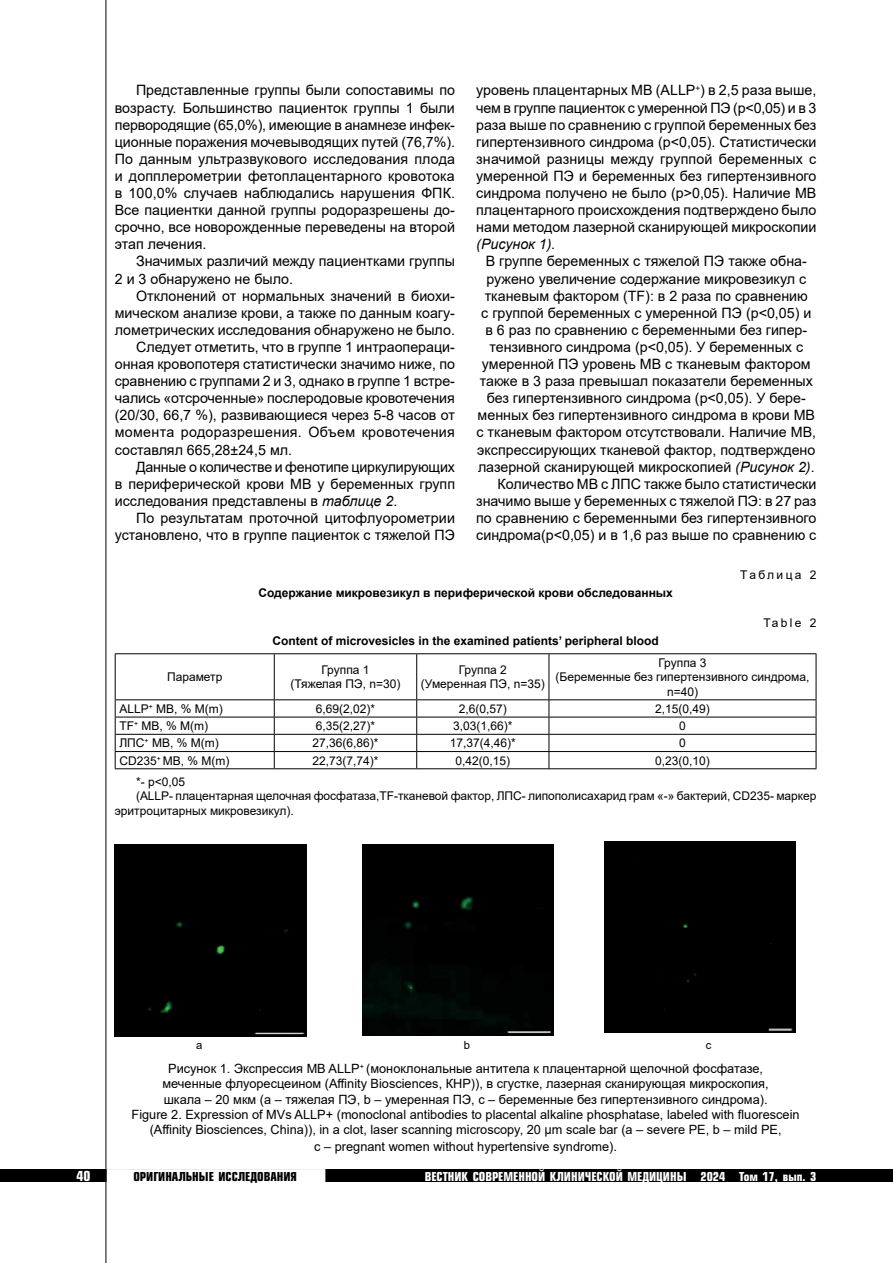
<style>
.page{position:relative;width:893px;height:1263px;background:#fff}
.page>*{position:absolute;margin:0;border:0;box-sizing:border-box;transform-origin:0 0}
.t1{font:14.25px/17.1px "Arial";color:#000;text-align:justify}
.t2{font:14.25px "Arial";letter-spacing:.02em;color:#000}
.t3{font:italic 14.25px "Arial";color:#000}
.t4{font:700 13.5px "Europe Cond";color:#fff}
.t5{font:12.75px/15.3px "Arial";color:#000;text-align:center}
.t6{font:12px/14.4px "Arial";color:#000;text-align:center}
.t7{font:700 12px "Arial";color:#000}
.t8{font:700 12px "Europe Cond";color:#fff}
.t9{font:700 12px "Europe Cond";color:#000}
.t10{font:12px "Arial";letter-spacing:.2em;color:#000}
.t11{font:11.25px "Arial";color:#000}
.s1{font-style:italic}
</style>
<div class="page">
<div style="left:0;top:1169px;width:893px;height:13px;background:#000"></div>
<div style="left:107px;top:1169px;width:218px;height:13px;background:#fff;border:2px solid #fff"></div>
<hr style="left:106px;top:0;width:1px;height:1263px;background:#000">
<hr style="left:115px;top:653px;width:159px;height:1px;background:#000">
<hr style="left:115px;top:654px;width:1px;height:45px;background:#000">
<hr style="left:274px;top:653px;width:143px;height:1px;background:#000">
<hr style="left:274px;top:654px;width:1px;height:45px;background:#000">
<hr style="left:417px;top:653px;width:132px;height:1px;background:#000">
<hr style="left:416px;top:654px;width:1px;height:45px;background:#000">
<hr style="left:549px;top:653px;width:267px;height:1px;background:#000">
<hr style="left:549px;top:654px;width:1px;height:45px;background:#000">
<hr style="left:816px;top:654px;width:1px;height:45px;background:#000">
<hr style="left:115px;top:699px;width:159px;height:1px;background:#000">
<hr style="left:274px;top:699px;width:143px;height:1px;background:#000">
<hr style="left:417px;top:699px;width:132px;height:1px;background:#000">
<hr style="left:549px;top:699px;width:267px;height:1px;background:#000">
<hr style="left:115px;top:717px;width:159px;height:1px;background:#000">
<hr style="left:274px;top:717px;width:143px;height:1px;background:#000">
<hr style="left:417px;top:717px;width:132px;height:1px;background:#000">
<hr style="left:549px;top:717px;width:267px;height:1px;background:#000">
<hr style="left:115px;top:734px;width:159px;height:1px;background:#000">
<hr style="left:274px;top:734px;width:143px;height:1px;background:#000">
<hr style="left:417px;top:734px;width:132px;height:1px;background:#000">
<hr style="left:549px;top:734px;width:267px;height:1px;background:#000">
<hr style="left:115px;top:751px;width:159px;height:1px;background:#000">
<svg style="left:115px;top:700px;width:1px;height:68px"></svg>
<hr style="left:274px;top:751px;width:143px;height:1px;background:#000">
<svg style="left:274px;top:700px;width:1px;height:68px"></svg>
<hr style="left:417px;top:751px;width:132px;height:1px;background:#000">
<svg style="left:416px;top:700px;width:1px;height:68px"></svg>
<hr style="left:549px;top:751px;width:267px;height:1px;background:#000">
<svg style="left:549px;top:700px;width:1px;height:68px"></svg>
<svg style="left:816px;top:700px;width:1px;height:68px"></svg>
<hr style="left:115px;top:768px;width:159px;height:1px;background:#000">
<hr style="left:274px;top:768px;width:143px;height:1px;background:#000">
<hr style="left:417px;top:768px;width:132px;height:1px;background:#000">
<hr style="left:549px;top:768px;width:267px;height:1px;background:#000">
<div style="left:115px;top:844px;width:192px;height:192px;background:#000"></div>
<img style="left:363px;top:844px;width:191px;height:191px">
<div style="left:604px;top:842px;width:191px;height:190px;background:#000"></div>
<p class="t1" style="left:115px;top:82px;width:342px;text-indent:21px">Представленные группы были сопоставимы по возрасту. Большинство пациенток группы 1 были первородящие (65,0%), имеющие в анамнезе инфек&shy;ционные поражения мочевыводящих путей (76,7%).<br>По данным ультразвукового исследования плода и допплерометрии фетоплацентарного кровотока в 100,0% случаев наблюдались нарушения ФПК.<br>Все пациентки данной группы родоразрешены до&shy;срочно, все новорожденные переведены на второй этап лечения.</p>
<p class="t1" style="left:115px;top:253px;width:342px;text-indent:21px">Значимых различий между пациентками группы<br>2 и 3 обнаружено не было.</p>
<p class="t1" style="left:136px;top:287px;width:320px">Отклонений от нормальных значений в биохи-</p>
<p class="t1" style="left:115px;top:304px;width:342px">мическом анализе крови, а также по данным коагу-</p>
<p class="t1" style="left:115px;top:321px;width:342px">лометрических исследования обнаружено не было.</p>
<p class="t1" style="left:136px;top:338px;width:320px">Следует отметить, что в группе 1 интраопераци-</p>
<p class="t1" style="left:115px;top:355px;width:342px">онная кровопотеря статистически значимо ниже, по</p>
<p class="t1" style="left:115px;top:372px;width:342px">сравнению с группами 2 и 3, однако в группе 1 встре-</p>
<p class="t1" style="left:115px;top:390px;width:342px">чались «отсроченные» послеродовые кровотечения</p>
<p class="t1" style="left:115px;top:407px;width:342px">(20/30, 66,7 %), развивающиеся через 5-8 часов от</p>
<p class="t2" style="left:115px;top:423px;width:342px">момента родоразрешения. Объем кровотечения</p>
<p class="t1" style="left:115px;top:441px;width:179px">составлял 665,28±24,5 мл.</p>
<p class="t1" style="left:136px;top:458px;width:320px">Данные о количестве и фенотипе циркулирующих</p>
<p class="t1" style="left:115px;top:475px;width:342px">в периферической крови МВ у беременных групп</p>
<p class="t1" style="left:115px;top:492px;width:284px">исследования представлены в <span class="s1">таблице 2</span>.</p>
<p class="t1" style="left:136px;top:509px;width:320px">По результатам проточной цитофлуорометрии</p>
<p class="t1" style="left:115px;top:526px;width:342px">установлено, что в группе пациенток с тяжелой ПЭ</p>
<p class="t1" style="left:476px;top:82px;width:342px">уровень плацентарных МВ (ALLP<sup>+</sup>) в 2,5 раза выше, чем в группе пациенток с умеренной ПЭ (p&lt;0,05) и в 3 раза выше по сравнению с группой беременных без гипертензивного синдрома (p&lt;0,05). Статистически значимой разницы между группой беременных с умеренной ПЭ и беременных без гипертензивного синдрома получено не было (p&gt;0,05). Наличие МВ плацентарного происхождения подтверждено было нами методом лазерной сканирующей микроскопии</p>
<p class="t3" style="left:476px;top:235px;width:81px">(Рисунок 1).</p>
<p class="t1" style="left:486px;top:253px;width:323px">В группе беременных с тяжелой ПЭ также обна-</p>
<p class="t1" style="left:486px;top:270px;width:321px">ружено увеличение содержание микровезикул с</p>
<p class="t1" style="left:485px;top:287px;width:325px">тканевым фактором (TF): в 2 раза по сравнению</p>
<p class="t1" style="left:481px;top:304px;width:332px">с группой беременных с умеренной ПЭ (p&lt;0,05) и</p>
<p class="t1" style="left:485px;top:321px;width:323px">в 6 раз по сравнению с беременными без гипер-</p>
<p class="t1" style="left:489px;top:338px;width:315px">тензивного синдрома (p&lt;0,05). У беременных с</p>
<p class="t1" style="left:482px;top:355px;width:330px">умеренной ПЭ уровень МВ с тканевым фактором</p>
<p class="t1" style="left:480px;top:372px;width:335px">также в 3 раза превышал показатели беременных</p>
<p class="t1" style="left:487px;top:390px;width:321px">без гипертензивного синдрома (p&lt;0,05). У бере-</p>
<p class="t1" style="left:478px;top:407px;width:339px">менных без гипертензивного синдрома в крови МВ</p>
<p class="t1" style="left:476px;top:424px;width:341px">с тканевым фактором отсутствовали. Наличие МВ,</p>
<p class="t1" style="left:477px;top:441px;width:340px">экспрессирующих тканевой фактор, подтверждено</p>
<p class="t1" style="left:478px;top:458px;width:338px">лазерной сканирующей микроскопией <span class="s1">(Рисунок 2)</span>.</p>
<p class="t1" style="left:497px;top:475px;width:320px">Количество МВ с ЛПС также было статистически</p>
<p class="t1" style="left:476px;top:492px;width:342px">значимо выше у беременных с тяжелой ПЭ: в 27 раз</p>
<p class="t1" style="left:476px;top:509px;width:342px">по сравнению с беременными без гипертензивного</p>
<p class="t1" style="left:476px;top:526px;width:342px">синдрома(p&lt;0,05) и в 1,6 раз выше по сравнению с</p>
<p class="t10" style="left:740px;top:566px;width:78px">Таблица 2</p>
<p class="t7" style="left:258px;top:585px;width:416px">Содержание микровезикул в периферической крови обследованных</p>
<p class="t6" style="left:763px;top:615px;width:55px">Table 2</p>
<p class="t7" style="left:273px;top:633px;width:388px">Content of microvesicles in the examined patients’ peripheral blood</p>
<p class="t6" style="left:167px;top:670px;width:57px">Параметр</p>
<p class="t6" style="left:291px;top:662px;width:111px">Группа 1<br>(Тяжелая ПЭ, n=30)</p>
<p class="t6" style="left:421px;top:662px;width:125px">Группа 2<br>(Умеренная ПЭ, n=35)</p>
<p class="t6" style="left:555px;top:655px;width:255px">Группа 3<br>(Беременные без гипертензивного синдрома, n=40)</p>
<p class="t6" style="left:119px;top:701px;width:105px">ALLP<sup>+</sup> МВ, % M(m)</p>
<p class="t6" style="left:316px;top:701px;width:61px">6,69(2,02)*</p>
<p class="t6" style="left:459px;top:701px;width:50px">2,6(0,57)</p>
<p class="t6" style="left:655px;top:701px;width:56px">2,15(0,49)</p>
<p class="t6" style="left:119px;top:718px;width:90px">ТF<sup>+</sup> МВ, % M(m)</p>
<p class="t6" style="left:316px;top:718px;width:61px">6,35(2,27)*</p>
<p class="t6" style="left:453px;top:718px;width:61px">3,03(1,66)*</p>
<p class="t6" style="left:679px;top:718px;width:8px">0</p>
<p class="t6" style="left:119px;top:736px;width:101px">ЛПС<sup>+</sup> МВ, % M(m)</p>
<p class="t6" style="left:312px;top:736px;width:68px">27,36(6,86)*</p>
<p class="t6" style="left:450px;top:736px;width:68px">17,37(4,46)*</p>
<p class="t6" style="left:679px;top:736px;width:8px">0</p>
<p class="t6" style="left:119px;top:753px;width:112px">CD235<sup>+</sup> МВ, % M(m)</p>
<p class="t6" style="left:312px;top:753px;width:68px">22,73(7,74)*</p>
<p class="t6" style="left:455px;top:753px;width:56px">0,42(0,15)</p>
<p class="t6" style="left:655px;top:753px;width:56px">0,23(0,10)</p>
<p class="t6" style="left:136px;top:774px;width:51px">*- p&lt;0,05</p>
<p class="t6" style="left:136px;top:789px;width:682px">(ALLP- плацентарная щелочная фосфатаза,TF-тканевой фактор, ЛПС- липополисахарид грам «-» бактерий, CD235- маркер</p>
<p class="t6" style="left:115px;top:803px;width:181px">эритроцитарных микровезикул).</p>
<p class="t11" style="left:196px;top:1037px;width:8px">a</p>
<p class="t11" style="left:464px;top:1037px;width:8px">b</p>
<p class="t11" style="left:706px;top:1037px;width:7px">c</p>
<p class="t5" style="left:132px;top:1061px;width:669px">Рисунок 1. Экспрессия МВ ALLP<sup>+</sup> (моноклональные антитела к плацентарной щелочной фосфатазе,<br>меченные флуоресцеином (Affinity Biosciences, КНР)), в сгустке, лазерная сканирующая микроскопия,<br>шкала – 20 мкм (а – тяжелая ПЭ, b – умеренная ПЭ, c – беременные без гипертензивного синдрома).<br>Figure 2. Expression of MVs ALLP+ (monoclonal antibodies to placental alkaline phosphatase, labeled with fluorescein (Affinity Biosciences, China)), in a clot, laser scanning microscopy, 20 μm scale bar (a – severe PE, b – mild PE,</p>
<p class="t5" style="left:314px;top:1139px;width:304px">c – pregnant women without hypertensive syndrome).</p>
<p class="t4" style="left:76px;top:1167px;width:15px">40</p>
<p class="t9" style="left:133px;top:1168px;width:165px">ОРИГИНАЛЬНЫЕ ИССЛЕДОВАНИЯ</p>
<p class="t8" style="left:425px;top:1168px;width:393px">ВЕСТНИК СОВРЕМЕННОЙ КЛИНИЧЕСКОЙ МЕДИЦИНЫ 2024 Том 17, вып. 3</p>
</div>
